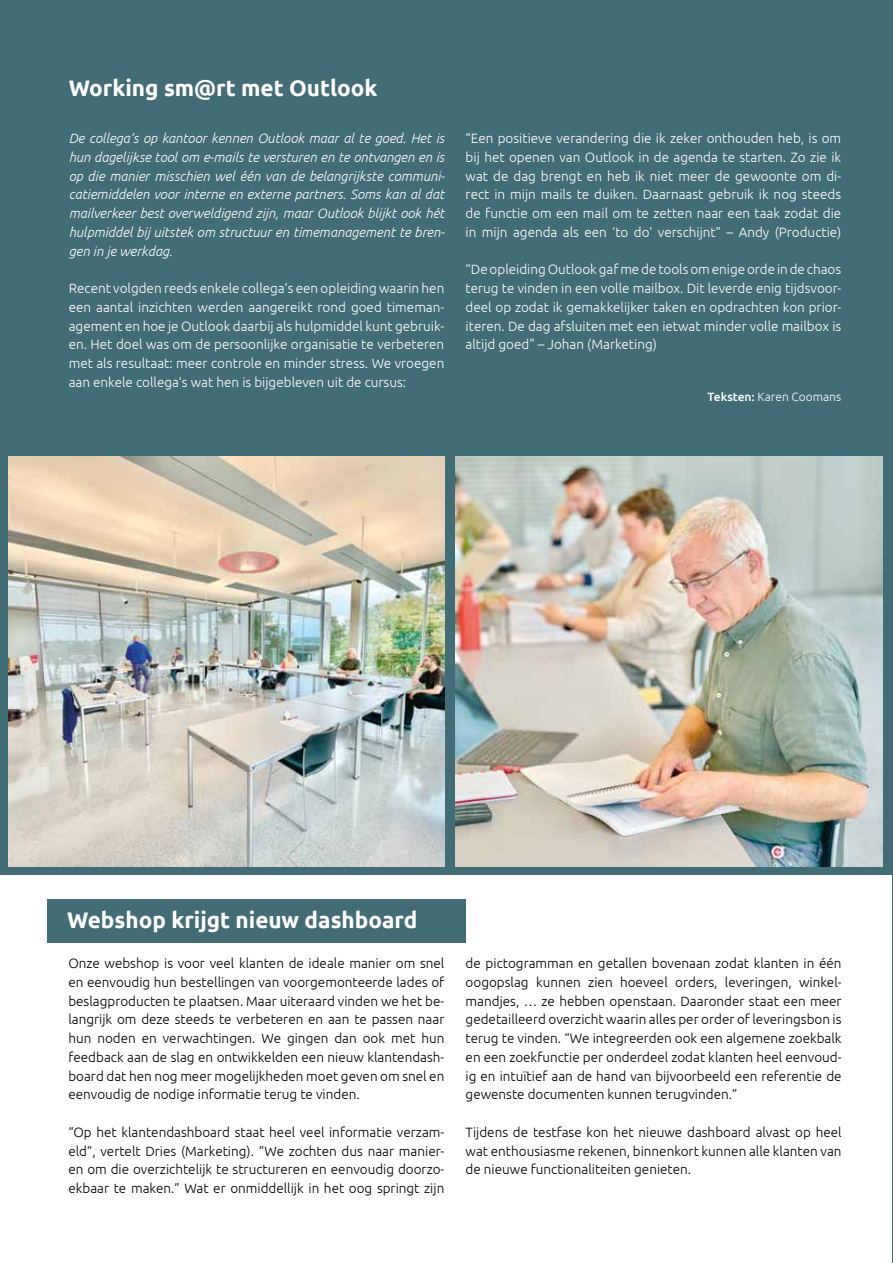
<style>
.page{position:relative;width:893px;height:1263px;background:#fff}
.page>*{position:absolute;margin:0;border:0;box-sizing:border-box;transform-origin:0 0}
.t1{font:700 22.5px "Ubuntu";color:#fff}
.t2{font:300 13.5px/18.8px "Ubuntu";color:#000;text-align:justify}
.t3{font:300 13.5px/18.8px "Ubuntu";color:#fff;text-align:justify}
.t4{font:italic 300 13.5px/18.8px "Ubuntu";color:#fff;text-align:justify}
.t5{font:300 12px "Ubuntu";color:#fff}
.s1{font-weight:500}
</style>
<div class="page">
<hr style="left:892px;top:866px;width:1px;height:397px;background:#426c76">
<div style="left:0;top:0;width:893px;height:874px;background:#426c76"></div>
<img style="left:455px;top:456px;width:427px;height:410px">
<img style="left:9px;top:456px;width:435px;height:410px">
<div style="left:47px;top:899px;width:419px;height:43px;background:#426c76"></div>
<h1 class="t1" style="left:69px;top:75px;width:310px">Working sm@rt met Outlook</h1>
<p class="t4" style="left:69px;top:129px;width:378px">De collega’s op kantoor kennen Outlook maar al te goed. Het is hun dagelijkse tool om e-mails te versturen en te ontvangen en is op die manier misschien wel één van de belangrijkste communi&shy;catiemiddelen voor interne en externe partners. Soms kan al dat mailverkeer best overweldigend zijn, maar Outlook blijkt ook hét hulpmiddel bij uitstek om structuur en timemanagement te bren&shy;gen in je werkdag.</p>
<p class="t3" style="left:69px;top:279px;width:377px">Recent volgden reeds enkele collega’s een opleiding waarin hen een aantal inzichten werden aangereikt rond goed timeman&shy;agement en hoe je Outlook daarbij als hulpmiddel kunt gebruik&shy;en. Het doel was om de persoonlijke organisatie te verbeteren met als resultaat: meer controle en minder stress. We vroegen aan enkele collega’s wat hen is bijgebleven uit de cursus:</p>
<p class="t3" style="left:466px;top:129px;width:377px">“Een positieve verandering die ik zeker onthouden heb, is om bij het openen van Outlook in de agenda te starten. Zo zie ik wat de dag brengt en heb ik niet meer de gewoonte om di&shy;rect in mijn mails te duiken. Daarnaast gebruik ik nog steeds de functie om een mail om te zetten naar een taak zodat die in mijn agenda als een ‘to do’ verschijnt” – Andy (Productie)</p>
<p class="t3" style="left:466px;top:260px;width:377px">“De opleiding Outlook gaf me de tools om enige orde in de chaos terug te vinden in een volle mailbox. Dit leverde enig tijdsvoor&shy;deel op zodat ik gemakkelijker taken en opdrachten kon prior&shy;iteren. De dag afsluiten met een ietwat minder volle mailbox is altijd goed" – Johan (Marketing)</p>
<p class="t5" style="left:708px;top:389px;width:135px"><span class="s1">Teksten:</span> Karen Coomans</p>
<h1 class="t1" style="left:67px;top:906px;width:352px">Webshop krijgt nieuw dashboard</h1>
<p class="t2" style="left:68px;top:954px;width:377px">Onze webshop is voor veel klanten de ideale manier om snel en eenvoudig hun bestellingen van voorgemonteerde lades of beslagproducten te plaatsen. Maar uiteraard vinden we het be&shy;langrijk om deze steeds te verbeteren en aan te passen naar hun noden en verwachtingen. We gingen dan ook met hun feedback aan de slag en ontwikkelden een nieuw klantendash&shy;board dat hen nog meer mogelijkheden moet geven om snel en eenvoudig de nodige informatie terug te vinden.</p>
<p class="t2" style="left:68px;top:1122px;width:377px">“Op het klantendashboard staat heel veel informatie verzam&shy;eld”, vertelt Dries (Marketing). “We zochten dus naar manier&shy;en om die overzichtelijk te structureren en eenvoudig doorzo&shy;ekbaar te maken.” Wat er onmiddellijk in het oog springt zijn</p>
<p class="t2" style="left:466px;top:954px;width:377px">de pictogramman en getallen bovenaan zodat klanten in één oogopslag kunnen zien hoeveel orders, leveringen, winkel&shy;mandjes, … ze hebben openstaan. Daaronder staat een meer gedetailleerd overzicht waarin alles per order of leveringsbon is terug te vinden. “We integreerden ook een algemene zoekbalk en een zoekfunctie per onderdeel zodat klanten heel eenvoud&shy;ig en intuïtief aan de hand van bijvoorbeeld een referentie de gewenste documenten kunnen terugvinden.”</p>
<p class="t2" style="left:466px;top:1122px;width:377px">Tijdens de testfase kon het nieuwe dashboard alvast op heel wat enthousiasme rekenen, binnenkort kunnen alle klanten van de nieuwe functionaliteiten genieten.</p>
</div>
